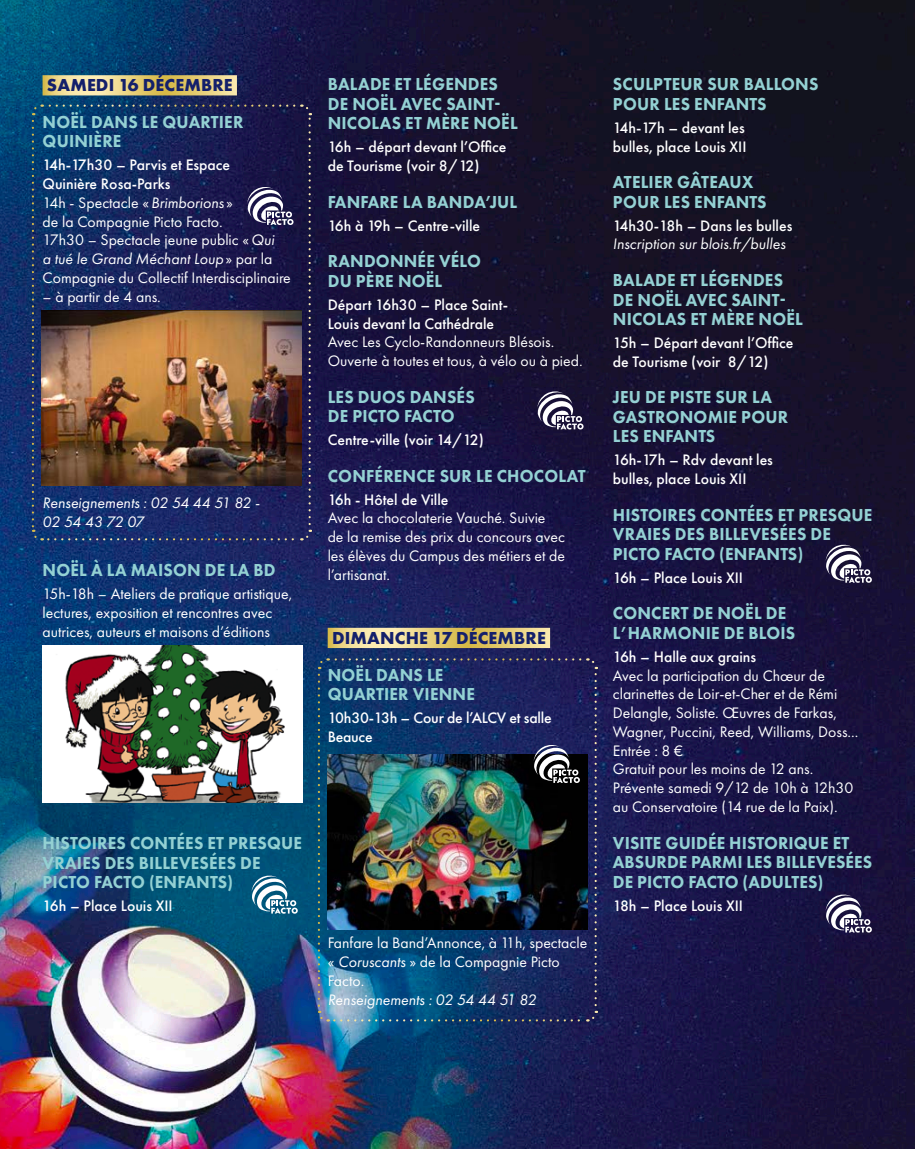
<style>
.page{position:relative;width:915px;height:1149px;background:#fff}
.page>*{position:absolute;margin:0;border:0;box-sizing:border-box;transform-origin:0 0}
.t1{font:800 18px/19.5px "Futura PT";letter-spacing:.01em;color:#94d1d3;scale:.95 1}
.t2{font:700 18px "Futura PT";letter-spacing:.01em;color:#14206b}
.t3{font:15.75px/18.8px "Futura PT";color:#fff}
.t4{font:500 15.75px/18.8px "Futura PT";color:#fff}
.t5{font:italic 15.75px/18.8px "Futura PT";color:#fff}
.s1{font-weight:500}
.s2{font-style:italic}
</style>
<div class="page">
<img style="left:0;top:0;width:914px;height:1148px">
<svg style="left:43px;top:75px;width:194px;height:20px;background:#e8d383"></svg>
<svg style="left:327px;top:627px;width:223px;height:21px;background:#e2cd81"></svg>
<img style="left:43px;top:645px;width:259px;height:156px">
<img style="left:31px;top:103px;width:281px;height:438px">
<svg style="left:251px;top:874px;width:47px;height:39px"></svg>
<svg style="left:537px;top:390px;width:46px;height:39px"></svg>
<img style="left:316px;top:657px;width:281px;height:365px">
<svg style="left:825px;top:893px;width:46px;height:39px"></svg>
<svg style="left:825px;top:544px;width:46px;height:38px"></svg>
<p class="t2" style="left:47px;top:74px;width:187px">SAMEDI 16 DÉCEMBRE</p>
<p class="t1" style="left:43px;top:112px;width:213px">NOËL DANS LE QUARTIER<br>QUINIÈRE</p>
<p class="t3" style="left:43px;top:156px;width:250px"><span class="s1">14h-17h30 – Parvis et Espace<br>Quinière Rosa-Parks<br></span>14h - Spectacle «<span class="s2">Brimborions</span> »<br>de la Compagnie Picto Facto.<br>17h30 – Spectacle jeune public «<span class="s2">Qui<br>a tué le Grand Méchant Loup</span>» par la<br>Compagnie du Collectif Interdisciplinaire</p>
<p class="t3" style="left:43px;top:287px;width:120px">– à partir de 4 ans.</p>
<p class="t5" style="left:43px;top:493px;width:219px">Renseignements : 02 54 44 51 82 -<br>02 54 43 72 07</p>
<p class="t1" style="left:43px;top:560px;width:247px">NOËL À LA MAISON DE LA BD</p>
<p class="t3" style="left:43px;top:584px;width:251px">15h-18h – Ateliers de pratique artistique, lectures, exposition et rencontres avec autrices, auteurs et maisons d’éditions</p>
<p class="t1" style="left:43px;top:832px;width:274px">HISTOIRES CONTÉES ET PRESQUE<br>VRAIES DES BILLEVESÉES DE<br>PICTO FACTO (ENFANTS)</p>
<p class="t4" style="left:43px;top:896px;width:132px">16h – Place Louis XII</p>
<p class="t1" style="left:327px;top:74px;width:201px">BALADE ET LÉGENDES<br>DE NOËL AVEC SAINT-<br>NICOLAS ET MÈRE NOËL</p>
<p class="t4" style="left:327px;top:138px;width:180px">16h – départ devant l’Office de Tourisme (voir 8/12)</p>
<p class="t1" style="left:327px;top:191px;width:201px">FANFARE LA BANDA’JUL</p>
<p class="t4" style="left:327px;top:216px;width:154px">16h à 19h – Centre-ville</p>
<p class="t1" style="left:327px;top:251px;width:163px">RANDONNÉE VÉLO<br>DU PÈRE NOËL</p>
<p class="t4" style="left:327px;top:295px;width:182px">Départ 16h30 – Place Saint-<br>Louis devant la Cathédrale</p>
<p class="t3" style="left:327px;top:332px;width:256px">Avec Les Cyclo-Randonneurs Blésois.<br>Ouverte à toutes et tous, à vélo ou à pied.</p>
<p class="t1" style="left:327px;top:386px;width:156px">LES DUOS DANSÉS<br>DE PICTO FACTO</p>
<p class="t4" style="left:327px;top:430px;width:158px">Centre-ville (voir 14/12)</p>
<p class="t1" style="left:327px;top:465px;width:273px">CONFÉRENCE SUR LE CHOCOLAT</p>
<p class="t4" style="left:327px;top:490px;width:122px">16h - Hôtel de Ville</p>
<p class="t3" style="left:327px;top:508px;width:239px">Avec la chocolaterie Vauché. Suivie de la remise des prix du concours avec les élèves du Campus des métiers et de l’artisanat.</p>
<p class="t2" style="left:332px;top:626px;width:215px">DIMANCHE 17 DÉCEMBRE</p>
<p class="t1" style="left:327px;top:664px;width:156px">NOËL DANS LE<br>QUARTIER VIENNE</p>
<p class="t4" style="left:327px;top:708px;width:225px">10h30-13h – Cour de l’ALCV et salle<br>Beauce</p>
<p class="t3" style="left:327px;top:933px;width:261px">Fanfare la Band’Annonce, à 11h, spectacle « <span class="s2">Coruscants</span> » de la Compagnie Picto<br>Facto.</p>
<p class="t5" style="left:327px;top:989px;width:210px">Renseignements : 02 54 44 51 82</p>
<p class="t1" style="left:612px;top:74px;width:218px">SCULPTEUR SUR BALLONS<br>POUR LES ENFANTS</p>
<p class="t4" style="left:612px;top:118px;width:135px">14h-17h – devant les bulles, place Louis XII</p>
<p class="t1" style="left:612px;top:172px;width:163px">ATELIER GÂTEAUX<br>POUR LES ENFANTS</p>
<p class="t4" style="left:612px;top:216px;width:181px">14h30-18h – Dans les bulles</p>
<p class="t5" style="left:612px;top:235px;width:174px">Inscription sur blois.fr/bulles</p>
<p class="t1" style="left:612px;top:270px;width:201px">BALADE ET LÉGENDES<br>DE NOËL AVEC SAINT-<br>NICOLAS ET MÈRE NOËL</p>
<p class="t4" style="left:612px;top:333px;width:182px">15h – Départ devant l’Office de Tourisme (voir 8/12)</p>
<p class="t1" style="left:612px;top:387px;width:186px">JEU DE PISTE SUR LA<br>GASTRONOMIE POUR<br>LES ENFANTS</p>
<p class="t4" style="left:612px;top:450px;width:161px">16h-17h – Rdv devant les bulles, place Louis XII</p>
<p class="t1" style="left:612px;top:504px;width:274px">HISTOIRES CONTÉES ET PRESQUE<br>VRAIES DES BILLEVESÉES DE<br>PICTO FACTO (ENFANTS)</p>
<p class="t4" style="left:612px;top:568px;width:132px">16h – Place Louis XII</p>
<p class="t1" style="left:612px;top:603px;width:193px">CONCERT DE NOËL DE<br>L’HARMONIE DE BLOIS</p>
<p class="t4" style="left:612px;top:647px;width:145px">16h – Halle aux grains</p>
<p class="t3" style="left:612px;top:665px;width:247px">Avec la participation du Chœur de clarinettes de Loir-et-Cher et de Rémi Delangle, Soliste. Œuvres de Farkas, Wagner, Puccini, Reed, Williams, Doss...<br>Entrée : 8 €<br>Gratuit pour les moins de 12 ans.<br>Prévente samedi 9/12 de 10h à 12h30 au Conservatoire (14 rue de la Paix).</p>
<p class="t1" style="left:612px;top:832px;width:274px">VISITE GUIDÉE HISTORIQUE ET<br>ABSURDE PARMI LES BILLEVESÉES<br>DE PICTO FACTO (ADULTES)</p>
<p class="t4" style="left:612px;top:895px;width:132px">18h – Place Louis XII</p>
</div>
